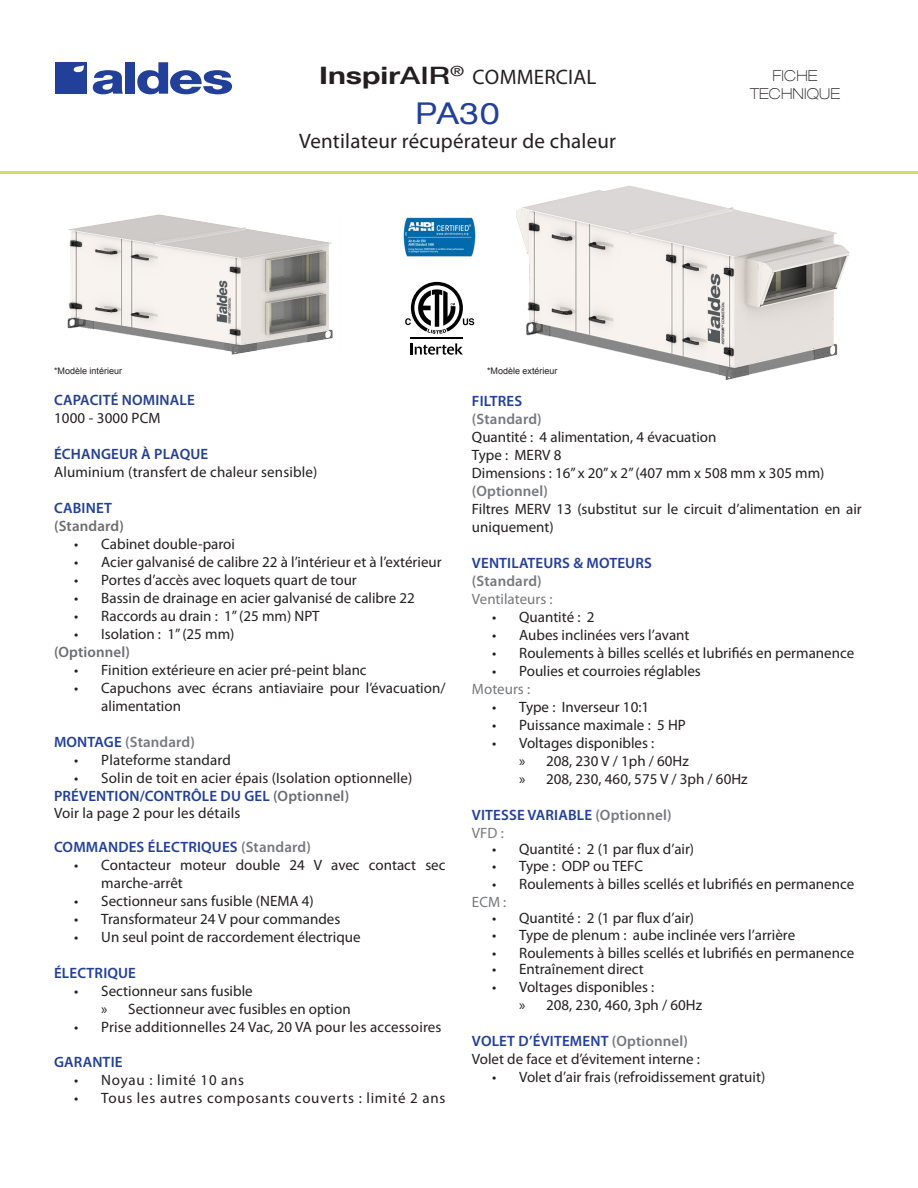
<style>
.page{position:relative;width:918px;height:1188px;background:#fff}
.page>*{position:absolute;margin:0;border:0;box-sizing:border-box;transform-origin:0 0}
.Spec_Body{font:expanded 30px "Helvetica Neue LT Com";color:#223f99}
.Spec_Body-2{font:21px "Myriad Pro";letter-spacing:.01em;color:#231f20}
.t1{font:15px/18px "Myriad Pro";color:#231f20}
.t2{font:600 15px "Myriad Pro";letter-spacing:.01em;color:#223f99}
.t3{font:15px "Myriad Pro";letter-spacing:.05em;color:#231f20}
.t4{font:600 15px "Myriad Pro";letter-spacing:.01em;color:#76787b}
.t5{font:600 15px "Myriad Pro";letter-spacing:.01em;color:#253f8e}
.t6{font:15px "Myriad Pro";color:#76787b}
.t7{font:600 15px "Myriad Pro";letter-spacing:.01em;color:#6c6d70}
.Spec_Body-3{font:100 expanded 15px/18px "Helvetica Neue LT Com";letter-spacing:.01em;color:#231f20;text-align:center}
.t8{font:9px "Arial";color:#231f20}
.s1{font-family:"Helvetica Neue LT Com";font-weight:700;font-size:24px}
.s2{font-family:"Helvetica Neue LT Com";font-weight:500;font-size:24px}
.s3{color:#223f99}
.s4{color:#6c6d70}
.s5{color:#76787b}
</style>
<div class="page">
<hr style="left:0;top:171px;width:918px;height:3px;background:#cede67">
<svg style="left:411px;top:343px;width:52px;height:12px"></svg>
<hr style="left:411px;top:338px;width:52px;height:1px;background:#000">
<svg style="left:405px;top:282px;width:69px;height:52px"></svg>
<img style="left:403px;top:218px;width:73px;height:39px">
<img style="left:516px;top:185px;width:334px;height:195px">
<img style="left:67px;top:214px;width:266px;height:141px">
<div style="left:55px;top:62px;width:31px;height:32px;background:#223f99"></div>
<svg style="left:93px;top:70px;width:30px;height:24px"></svg>
<div style="left:125px;top:62px;width:10px;height:32px;background:#223f99"></div>
<svg style="left:137px;top:62px;width:95px;height:32px"></svg>
<svg style="left:74px;top:65px;width:10px;height:7px"></svg>
<p class="Spec_Body-2" style="left:319px;top:64px;width:279px"><span class="s1">Inspir</span><span class="s2">AIR</span><sup>®</sup> COMMERCIAL</p>
<p class="Spec_Body" style="left:416px;top:94px;width:86px">PA30</p>
<p class="Spec_Body-2" style="left:299px;top:128px;width:318px">Ventilateur récupérateur de chaleur</p>
<p class="t8" style="left:54px;top:364px;width:70px">*Modèle intérieur</p>
<p class="t8" style="left:487px;top:364px;width:72px">*Modèle extérieur</p>
<p class="Spec_Body-3" style="left:750px;top:66px;width:92px">FICHE<br>TECHNIQUE</p>
<p class="t5" style="left:54px;top:391px;width:142px">CAPACITÉ NOMINALE</p>
<p class="t1" style="left:54px;top:409px;width:108px">1000 - 3000 PCM</p>
<p class="t5" style="left:54px;top:445px;width:156px">ÉCHANGEUR À PLAQUE</p>
<p class="t1" style="left:54px;top:463px;width:265px">Aluminium (transfert de chaleur sensible)</p>
<p class="t2" style="left:54px;top:499px;width:59px">CABINET</p>
<p class="t7" style="left:54px;top:517px;width:71px">(Standard)</p>
<p class="t1" style="left:74px;top:535px;width:162px">• Cabinet double-paroi</p>
<p class="t1" style="left:74px;top:553px;width:369px">• Acier galvanisé de calibre 22 à l’intérieur et à l’extérieur</p>
<p class="t1" style="left:74px;top:571px;width:284px">• Portes d’accès avec loquets quart de tour</p>
<p class="t1" style="left:74px;top:589px;width:342px">• Bassin de drainage en acier galvanisé de calibre 22</p>
<p class="t1" style="left:74px;top:607px;width:247px">• Raccords au drain : 1” (25 mm) NPT</p>
<p class="t1" style="left:74px;top:625px;width:162px">• Isolation : 1” (25 mm)</p>
<p class="t7" style="left:54px;top:643px;width:77px">(Optionnel)</p>
<p class="t1" style="left:74px;top:661px;width:294px">• Finition extérieure en acier pré-peint blanc</p>
<p class="t1" style="left:101px;top:679px;width:346px;text-indent:-27px">• Capuchons avec écrans antiaviaire pour l’évacuation/ alimentation</p>
<p class="t4" style="left:54px;top:733px;width:142px"><span class="s3">MONTAGE</span> (Standard)</p>
<p class="t1" style="left:74px;top:751px;width:158px">• Plateforme standard</p>
<p class="t1" style="left:74px;top:769px;width:340px">• Solin de toit en acier épais (Isolation optionnelle)</p>
<p class="t2" style="left:54px;top:787px;width:297px">PRÉVENTION/CONTRÔLE DU GEL <span class="s4">(Optionnel)</span></p>
<p class="t1" style="left:54px;top:804px;width:188px">Voir la page 2 pour les détails</p>
<p class="t2" style="left:54px;top:838px;width:258px">COMMANDES ÉLECTRIQUES <span class="s5">(Standard)</span></p>
<p class="t1" style="left:101px;top:856px;width:346px;text-indent:-27px">• Contacteur moteur double 24 V avec contact sec marche-arrêt</p>
<p class="t1" style="left:74px;top:892px;width:241px">• Sectionneur sans fusible (NEMA 4)</p>
<p class="t1" style="left:74px;top:910px;width:267px">• Transformateur 24 V pour commandes</p>
<p class="t1" style="left:74px;top:928px;width:288px">• Un seul point de raccordement électrique</p>
<p class="t2" style="left:54px;top:964px;width:83px">ÉLECTRIQUE</p>
<p class="t1" style="left:74px;top:982px;width:180px">• Sectionneur sans fusible</p>
<p class="t1" style="left:101px;top:1000px;width:251px">» Sectionneur avec fusibles en option</p>
<p class="t1" style="left:74px;top:1018px;width:369px">• Prise additionnelles 24 Vac, 20 VA pour les accessoires</p>
<p class="t2" style="left:54px;top:1052px;width:70px">GARANTIE</p>
<p class="t3" style="left:74px;top:1071px;width:171px">• Noyau : limité 10 ans</p>
<p class="t3" style="left:74px;top:1089px;width:373px">• Tous les autres composants couverts : limité 2 ans</p>
<p class="t2" style="left:472px;top:391px;width:52px">FILTRES</p>
<p class="t4" style="left:472px;top:409px;width:71px">(Standard)</p>
<p class="t1" style="left:472px;top:427px;width:246px">Quantité : 4 alimentation, 4 évacuation</p>
<p class="t1" style="left:472px;top:445px;width:91px">Type : MERV 8</p>
<p class="t1" style="left:472px;top:463px;width:354px">Dimensions : 16” x 20” x 2” (407 mm x 508 mm x 305 mm)</p>
<p class="t4" style="left:472px;top:481px;width:77px">(Optionnel)</p>
<p class="t1" style="left:472px;top:499px;width:391px">Filtres MERV 13 (substitut sur le circuit d’alimentation en air uniquement)</p>
<p class="t2" style="left:472px;top:553px;width:181px">VENTILATEURS &amp; MOTEURS</p>
<p class="t4" style="left:472px;top:571px;width:71px">(Standard)</p>
<p class="t6" style="left:472px;top:589px;width:82px">Ventilateurs :</p>
<p class="t1" style="left:492px;top:607px;width:104px">• Quantité : 2</p>
<p class="t1" style="left:492px;top:625px;width:199px">• Aubes inclinées vers l’avant</p>
<p class="t1" style="left:492px;top:643px;width:364px">• Roulements à billes scellés et lubrifiés en permanence</p>
<p class="t1" style="left:492px;top:661px;width:210px">• Poulies et courroies réglables</p>
<p class="t6" style="left:472px;top:679px;width:60px">Moteurs :</p>
<p class="t1" style="left:492px;top:697px;width:158px">• Type : Inverseur 10:1</p>
<p class="t1" style="left:492px;top:715px;width:195px">• Puissance maximale : 5 HP</p>
<p class="t1" style="left:492px;top:733px;width:164px">• Voltages disponibles :</p>
<p class="t1" style="left:519px;top:751px;width:171px">» 208, 230 V / 1ph / 60Hz</p>
<p class="t1" style="left:519px;top:769px;width:230px">» 208, 230, 460, 575 V / 3ph / 60Hz</p>
<p class="t2" style="left:472px;top:805px;width:201px">VITESSE VARIABLE <span class="s5">(Optionnel)</span></p>
<p class="t6" style="left:472px;top:823px;width:33px">VFD :</p>
<p class="t1" style="left:492px;top:840px;width:204px">• Quantité : 2 (1 par flux d’air)</p>
<p class="t1" style="left:492px;top:856px;width:153px">• Type : ODP ou TEFC</p>
<p class="t1" style="left:492px;top:874px;width:364px">• Roulements à billes scellés et lubrifiés en permanence</p>
<p class="t6" style="left:472px;top:892px;width:36px">ECM :</p>
<p class="t1" style="left:492px;top:909px;width:204px">• Quantité : 2 (1 par flux d’air)</p>
<p class="t1" style="left:492px;top:925px;width:305px">• Type de plenum : aube inclinée vers l’arrière</p>
<p class="t1" style="left:492px;top:943px;width:364px">• Roulements à billes scellés et lubrifiés en permanence</p>
<p class="t1" style="left:492px;top:960px;width:153px">• Entraînement direct</p>
<p class="t1" style="left:492px;top:978px;width:164px">• Voltages disponibles :</p>
<p class="t1" style="left:519px;top:996px;width:184px">» 208, 230, 460, 3ph / 60Hz</p>
<p class="t2" style="left:472px;top:1032px;width:217px">VOLET D’ÉVITEMENT <span class="s5">(Optionnel)</span></p>
<p class="t1" style="left:472px;top:1050px;width:229px">Volet de face et d’évitement interne :</p>
<p class="t1" style="left:492px;top:1068px;width:275px">• Volet d’air frais (refroidissement gratuit)</p>
</div>
